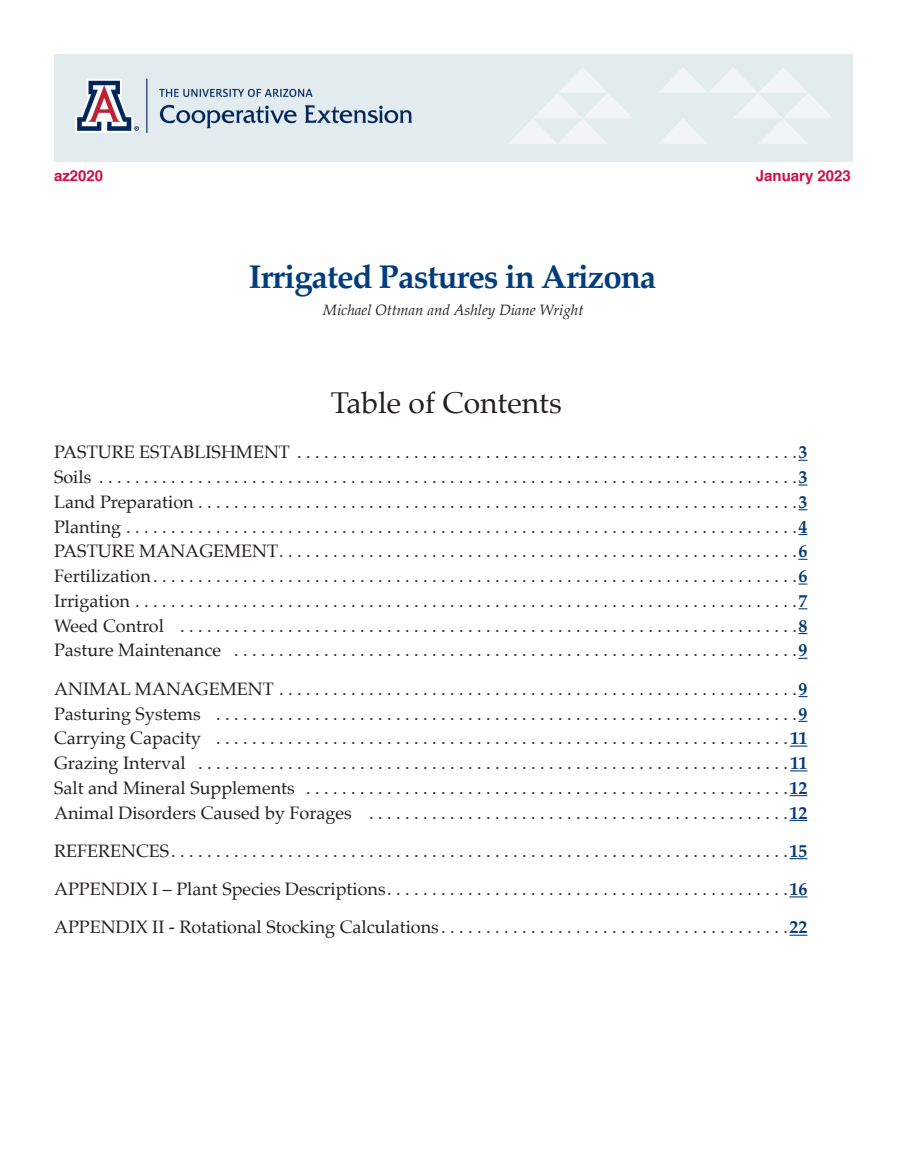
<style>
.page{position:relative;width:905px;height:1175px;background:#fff}
.page>*{position:absolute;margin:0;border:0;box-sizing:border-box;transform-origin:0 0}
.TOC_Title{font:700 33px "Palatino";letter-spacing:-.03em;color:#013d7d}
.TOC_Title-2{font:30px "Palatino";color:#231f20}
.t1{font:18px "Palatino";color:#231f20}
.t2{font:italic 15px "Palatino";color:#231f20}
.t3{font:700 15px "Helvetica";color:#d20d44}
.s1{font-weight:700;color:#013a78}
</style>
<div class="page">
<img style="left:54px;top:54px;width:798px;height:107px">
<svg style="left:798px;top:583px;width:9px;height:2px"></svg>
<svg style="left:790px;top:745px;width:17px;height:1px"></svg>
<svg style="left:790px;top:770px;width:17px;height:1px"></svg>
<svg style="left:789px;top:795px;width:18px;height:1px"></svg>
<svg style="left:789px;top:820px;width:18px;height:1px"></svg>
<svg style="left:789px;top:858px;width:18px;height:1px"></svg>
<svg style="left:789px;top:896px;width:18px;height:1px"></svg>
<svg style="left:789px;top:934px;width:18px;height:1px"></svg>
<p class="t3" style="left:54px;top:163px;width:51px">az2020</p>
<p class="t3" style="left:755px;top:163px;width:97px">January 2023</p>
<p class="TOC_Title" style="left:248px;top:249px;width:409px">Irrigated Pastures in Arizona</p>
<p class="t2" style="left:323px;top:297px;width:262px">Michael Ottman and Ashley Diane Wright</p>
<p class="TOC_Title-2" style="left:331px;top:378px;width:232px">Table of Contents</p>
<p class="t1" style="left:54px;top:437px;width:754px">PASTURE ESTABLISHMENT . . . . . . . . . . . . . . . . . . . . . . . . . . . . . . . . . . . . . . . . . . . . . . . . . . . . . . . <span class="s1">3</span></p>
<p class="t1" style="left:54px;top:462px;width:754px">Soils . . . . . . . . . . . . . . . . . . . . . . . . . . . . . . . . . . . . . . . . . . . . . . . . . . . . . . . . . . . . . . . . . . . . . . . . . . . . . <span class="s1">3</span></p>
<p class="t1" style="left:54px;top:487px;width:754px">Land Preparation . . . . . . . . . . . . . . . . . . . . . . . . . . . . . . . . . . . . . . . . . . . . . . . . . . . . . . . . . . . . . . . . . . <span class="s1">3</span></p>
<p class="t1" style="left:54px;top:511px;width:754px">Planting . . . . . . . . . . . . . . . . . . . . . . . . . . . . . . . . . . . . . . . . . . . . . . . . . . . . . . . . . . . . . . . . . . . . . . . . . . <span class="s1">4</span></p>
<p class="t1" style="left:54px;top:536px;width:754px">PASTURE MANAGEMENT . . . . . . . . . . . . . . . . . . . . . . . . . . . . . . . . . . . . . . . . . . . . . . . . . . . . . . . . . <span class="s1">6</span></p>
<p class="t1" style="left:54px;top:561px;width:754px">Fertilization . . . . . . . . . . . . . . . . . . . . . . . . . . . . . . . . . . . . . . . . . . . . . . . . . . . . . . . . . . . . . . . . . . . . . . . <span class="s1">6</span></p>
<p class="t1" style="left:54px;top:586px;width:754px">Irrigation . . . . . . . . . . . . . . . . . . . . . . . . . . . . . . . . . . . . . . . . . . . . . . . . . . . . . . . . . . . . . . . . . . . . . . . . . <span class="s1">7</span></p>
<p class="t1" style="left:54px;top:610px;width:754px">Weed Control . . . . . . . . . . . . . . . . . . . . . . . . . . . . . . . . . . . . . . . . . . . . . . . . . . . . . . . . . . . . . . . . . . . . <span class="s1">8</span></p>
<p class="t1" style="left:54px;top:635px;width:754px">Pasture Maintenance . . . . . . . . . . . . . . . . . . . . . . . . . . . . . . . . . . . . . . . . . . . . . . . . . . . . . . . . . . . . . . <span class="s1">9</span></p>
<p class="t1" style="left:54px;top:673px;width:754px">ANIMAL MANAGEMENT . . . . . . . . . . . . . . . . . . . . . . . . . . . . . . . . . . . . . . . . . . . . . . . . . . . . . . . . . <span class="s1">9</span></p>
<p class="t1" style="left:54px;top:698px;width:754px">Pasturing Systems . . . . . . . . . . . . . . . . . . . . . . . . . . . . . . . . . . . . . . . . . . . . . . . . . . . . . . . . . . . . . . . . <span class="s1">9</span></p>
<p class="t1" style="left:54px;top:723px;width:754px">Carrying Capacity . . . . . . . . . . . . . . . . . . . . . . . . . . . . . . . . . . . . . . . . . . . . . . . . . . . . . . . . . . . . . . . <span class="s1">11</span></p>
<p class="t1" style="left:54px;top:748px;width:754px">Grazing Interval . . . . . . . . . . . . . . . . . . . . . . . . . . . . . . . . . . . . . . . . . . . . . . . . . . . . . . . . . . . . . . . . . <span class="s1">11</span></p>
<p class="t1" style="left:54px;top:772px;width:755px">Salt and Mineral Supplements . . . . . . . . . . . . . . . . . . . . . . . . . . . . . . . . . . . . . . . . . . . . . . . . . . . . . <span class="s1">12</span></p>
<p class="t1" style="left:54px;top:797px;width:754px">Animal Disorders Caused by Forages . . . . . . . . . . . . . . . . . . . . . . . . . . . . . . . . . . . . . . . . . . . . . . <span class="s1">12</span></p>
<p class="t1" style="left:54px;top:835px;width:754px">REFERENCES . . . . . . . . . . . . . . . . . . . . . . . . . . . . . . . . . . . . . . . . . . . . . . . . . . . . . . . . . . . . . . . . . . . . <span class="s1">15</span></p>
<p class="t1" style="left:54px;top:874px;width:754px">APPENDIX I – Plant Species Descriptions . . . . . . . . . . . . . . . . . . . . . . . . . . . . . . . . . . . . . . . . . . . . <span class="s1">16</span></p>
<p class="t1" style="left:54px;top:912px;width:754px">APPENDIX II - Rotational Stocking Calculations . . . . . . . . . . . . . . . . . . . . . . . . . . . . . . . . . . . . . . <span class="s1">22</span></p>
</div>
